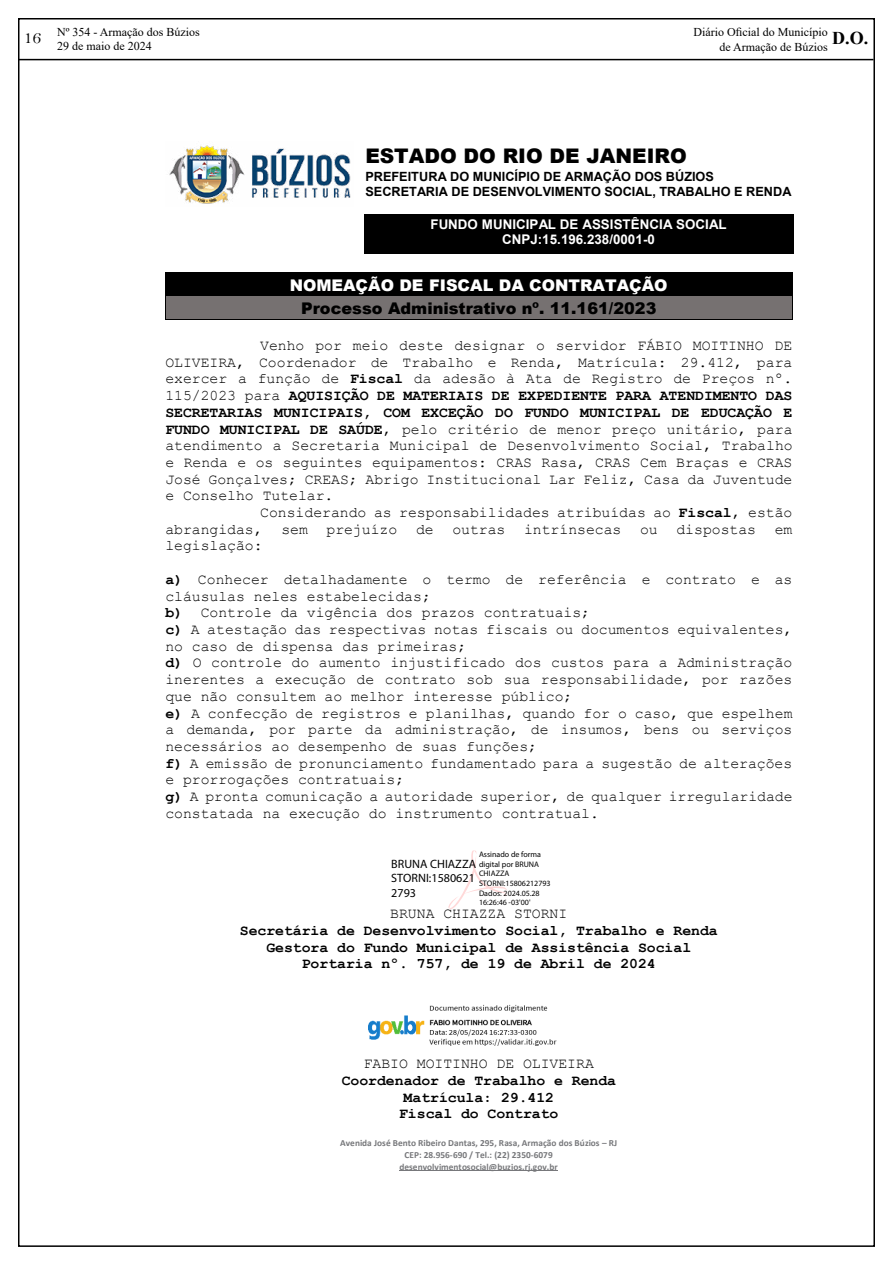
<style>
.page{position:relative;width:893px;height:1263px;background:#fff}
.page>*{position:absolute;margin:0;border:0;box-sizing:border-box;transform-origin:0 0}
.t1{font:900 20.1px "Arial";color:#000}
.t2{font:900 16.05px "Arial";color:#000}
.t3{font:900 16.05px "Arial";color:#fff}
.t4{font:14.85px/16.6px "Courier New";color:#000}
.t5{font:700 14.85px/16.6px "Courier New";color:#000;text-align:center}
.t6{font:700 13.35px/15.5px "Arial";color:#fff;text-align:center}
.t7{font:700 12.75px/14.7px "Arial";color:#000}
.t8{font:12.15px/14.5px "Myriad Pro";color:#000;text-align:justify}
.t9{font:12px/14.4px "Times New Roman";color:#000}
.t10{font:700 9.3px/11.6px "Calibri";color:#77787b;text-align:center}
.t11{font:7.95px/9.6px "Myriad Pro";color:#000}
.s1{font-family:"Bell";font-size:18px}
.s2{font-weight:700}
.s3{font-weight:400}
</style>
<div class="page">
<hr style="left:18px;top:59px;width:855px;height:1px;background:#000">
<div style="left:366px;top:216px;width:426px;height:36px;background:#000"></div>
<hr style="left:366px;top:214px;width:426px;height:2px;background:#000">
<hr style="left:364px;top:216px;width:2px;height:36px;background:#000">
<hr style="left:366px;top:252px;width:426px;height:2px;background:#000">
<hr style="left:792px;top:216px;width:1px;height:36px;background:#000">
<hr style="left:400px;top:1171px;width:158px;height:1px;background:#77787b">
<img style="left:169px;top:145px;width:182px;height:59px">
<div style="left:166px;top:273px;width:626px;height:23px;background:#000"></div>
<hr style="left:166px;top:272px;width:626px;height:1px;background:#000">
<div style="left:166px;top:296px;width:626px;height:23px;background:#767171"></div>
<hr style="left:166px;top:296px;width:626px;height:1px;background:#000">
<svg style="left:165px;top:272px;width:1px;height:48px"></svg>
<hr style="left:166px;top:319px;width:626px;height:1px;background:#000">
<svg style="left:792px;top:272px;width:1px;height:48px"></svg>
<svg style="left:448px;top:850px;width:59px;height:58px"></svg>
<img style="left:368px;top:1004px;width:189px;height:42px">
<p class="t9" style="left:57px;top:24px;width:144px;text-indent:-34px"><span class="s1">16</span> Nº 354 - Armação dos Búzios<br>29 de maio de 2024</p>
<p class="t9" style="left:719px;top:25px;width:150px;text-indent:-26px">Diário Oficial do Município<br>de Armação de Búzios <sup>D.O.</sup></p>
<h1 class="t1" style="left:365px;top:141px;width:323px">ESTADO DO RIO DE JANEIRO</h1>
<p class="t7" style="left:365px;top:170px;width:428px">PREFEITURA DO MUNICÍPIO DE ARMAÇÃO DOS BÚZIOS<br>SECRETARIA DE DESENVOLVIMENTO SOCIAL, TRABALHO E RENDA</p>
<p class="t6" style="left:430px;top:216px;width:298px">FUNDO MUNICIPAL DE ASSISTÊNCIA SOCIAL<br>CNPJ:15.196.238/0001-0</p>
<p class="t3" style="left:290px;top:273px;width:379px">NOMEAÇÃO DE FISCAL DA CONTRATAÇÃO</p>
<p class="t2" style="left:301px;top:297px;width:357px">Processo Administrativo nº. 11.161/2023</p>
<p class="t4" style="left:260px;top:337px;width:534px">Venho por meio deste designar o servidor FÁBIO MOITINHO DE</p>
<p class="t4" style="left:165px;top:353px;width:629px">OLIVEIRA, Coordenador de Trabalho e Renda, Matrícula: 29.412, para</p>
<p class="t4" style="left:165px;top:370px;width:628px">exercer a função de <span class="s2">Fiscal</span> da adesão à Ata de Registro de Preços nº.</p>
<p class="t5" style="left:165px;top:387px;width:629px"><span class="s3">115/2023 para</span> AQUISIÇÃO DE MATERIAIS DE EXPEDIENTE PARA ATENDIMENTO DAS</p>
<p class="t5" style="left:165px;top:403px;width:629px">SECRETARIAS MUNICIPAIS, COM EXCEÇÃO DO FUNDO MUNICIPAL DE EDUCAÇÃO E</p>
<p class="t4" style="left:165px;top:420px;width:629px"><span class="s2">FUNDO MUNICIPAL DE SAÚDE</span>, pelo critério de menor preço unitário, para</p>
<p class="t4" style="left:165px;top:437px;width:629px">atendimento a Secretaria Municipal de Desenvolvimento Social, Trabalho</p>
<p class="t4" style="left:165px;top:453px;width:629px">e Renda e os seguintes equipamentos: CRAS Rasa, CRAS Cem Braças e CRAS</p>
<p class="t4" style="left:165px;top:470px;width:629px">José Gonçalves; CREAS; Abrigo Institucional Lar Feliz, Casa da Juventude</p>
<p class="t4" style="left:165px;top:487px;width:170px">e Conselho Tutelar.</p>
<p class="t4" style="left:260px;top:504px;width:534px">Considerando as responsabilidades atribuídas ao <span class="s2">Fiscal</span>, estão</p>
<p class="t4" style="left:165px;top:520px;width:99px">abrangidas,</p>
<p class="t4" style="left:281px;top:520px;width:28px">sem</p>
<p class="t4" style="left:327px;top:520px;width:72px">prejuízo</p>
<p class="t4" style="left:416px;top:520px;width:19px">de</p>
<p class="t4" style="left:452px;top:520px;width:55px">outras</p>
<p class="t4" style="left:524px;top:520px;width:99px">intrínsecas</p>
<p class="t4" style="left:640px;top:520px;width:19px">ou</p>
<p class="t4" style="left:676px;top:520px;width:81px">dispostas</p>
<p class="t4" style="left:775px;top:520px;width:19px">em</p>
<p class="t4" style="left:165px;top:537px;width:99px">legislação:</p>
<p class="t4" style="left:165px;top:570px;width:629px"><span class="s2">a)</span> Conhecer detalhadamente o termo de referência e contrato e as cláusulas neles estabelecidas;<br><span class="s2">b)</span> Controle da vigência dos prazos contratuais;<br><span class="s2">c)</span> A atestação das respectivas notas fiscais ou documentos equivalentes, no caso de dispensa das primeiras;<br><span class="s2">d)</span> O controle do aumento injustificado dos custos para a Administração inerentes a execução de contrato sob sua responsabilidade, por razões que não consultem ao melhor interesse público;<br><span class="s2">e)</span> A confecção de registros e planilhas, quando for o caso, que espelhem a demanda, por parte da administração, de insumos, bens ou serviços necessários ao desempenho de suas funções;<br><span class="s2">f)</span> A emissão de pronunciamento fundamentado para a sugestão de alterações e prorrogações contratuais;<br><span class="s2">g)</span> A pronta comunicação a autoridade superior, de qualquer irregularidade constatada na execução do instrumento contratual.</p>
<p class="t8" style="left:391px;top:856px;width:86px">BRUNA CHIAZZA STORNI:1580621<br>2793</p>
<p class="t11" style="left:479px;top:850px;width:73px">Assinado de forma digital por BRUNA<br>CHIAZZA<br>STORNI:15806212793<br>Dados: 2024.05.28<br>16:26:46 -03'00'</p>
<p class="t4" style="left:390px;top:904px;width:179px">BRUNA CHIAZZA STORNI</p>
<p class="t5" style="left:240px;top:921px;width:479px">Secretária de Desenvolvimento Social, Trabalho e Renda<br>Gestora do Fundo Municipal de Assistência Social<br>Portaria nº. 757, de 19 de Abril de 2024</p>
<p class="t4" style="left:364px;top:1055px;width:232px">FÁBIO MOITINHO DE OLIVEIRA</p>
<p class="t5" style="left:342px;top:1071px;width:276px">Coordenador de Trabalho e Renda<br>Matrícula: 29.412<br>Fiscal do Contrato</p>
<p class="t10" style="left:340px;top:1137px;width:279px">Avenida José Bento Ribeiro Dantas, 295, Rasa, Armação dos Búzios – RJ<br>CEP: 28.956-690 / Tel.: (22) 2350-6079 desenvolvimentosocial@buzios.rj.gov.br</p>
</div>
